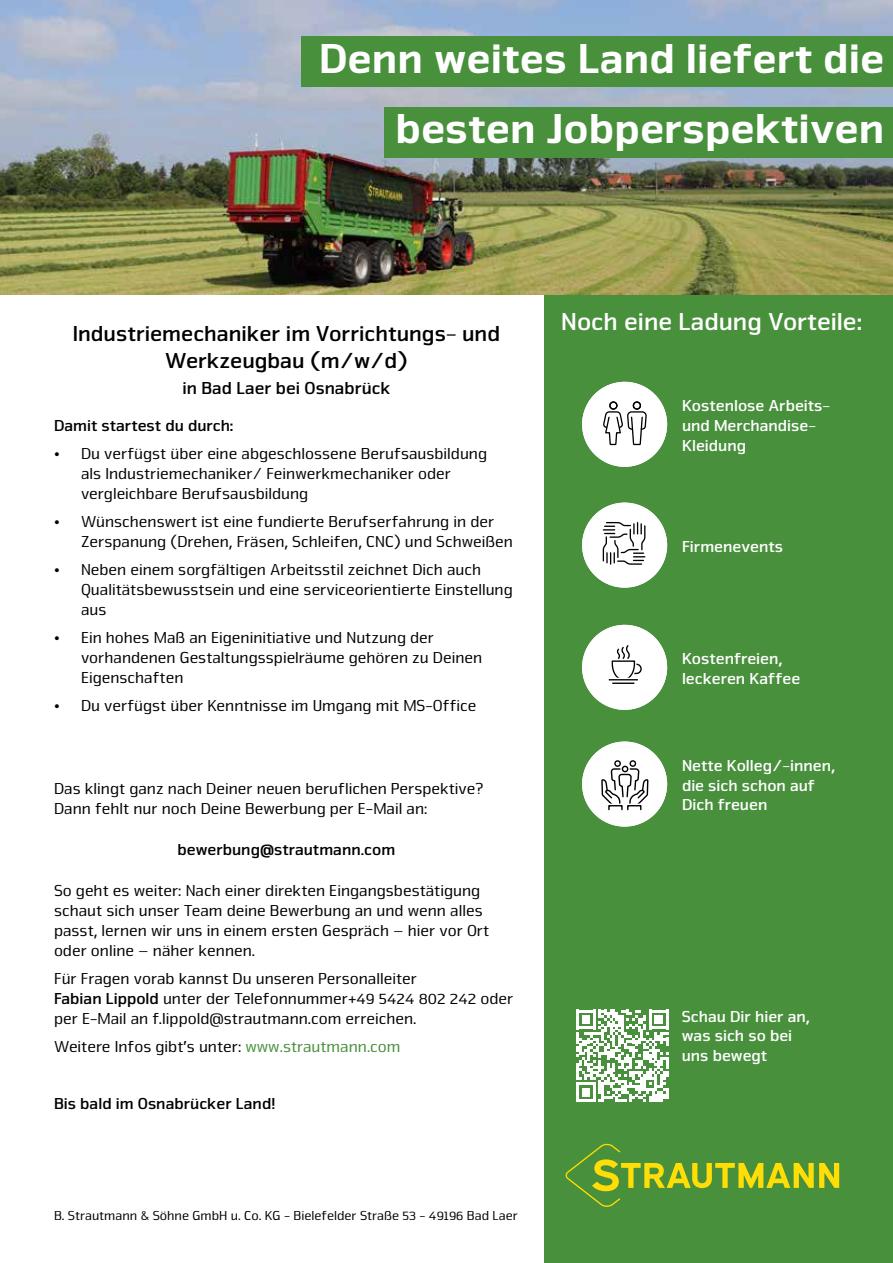
<style>
.page{position:relative;width:893px;height:1263px;background:#fff}
.page>*{position:absolute;margin:0;border:0;box-sizing:border-box;transform-origin:0 0}
.t1{font:900 43.5px/70.5px "Nuri Pro";color:#fff;text-align:right}
.t2{font:700 25.5px "Nuri Pro";color:#fff}
.t3{font:700 22.5px/27px "Nuri Pro";color:#000;text-align:center}
.t4{font:700 18px "Nuri Pro";color:#000}
.t5{font:16.5px/19.8px "Nuri Pro";color:#000}
.t6{font:700 16.5px/19.8px "Nuri Pro";color:#fff}
.t7{font:700 16.5px "Nuri Pro";color:#000}
.t8{font:13.5px "Nuri Pro";color:#000}
.s1{font-weight:700}
.s2{color:#48903c}
</style>
<div class="page">
<div style="left:544px;top:268px;width:349px;height:995px;background:#48903c"></div>
<img style="left:0;top:0;width:893px;height:294px">
<div style="left:385px;top:107px;width:508px;height:51px;background:#48903c"></div>
<div style="left:302px;top:36px;width:591px;height:51px;background:#48903c"></div>
<svg style="left:576px;top:1010px;width:92px;height:92px"></svg>
<div style="left:582px;top:382px;width:85px;height:85px;background:#fff;border-radius:43px"></div>
<svg style="left:582px;top:416px;width:4px;height:26px"></svg>
<svg style="left:603px;top:401px;width:44px;height:66px"></svg>
<div style="left:633px;top:401px;width:8px;height:9px;border:1px solid #000;border-radius:50%"></div>
<div style="left:609px;top:401px;width:8px;height:9px;border:1px solid #000;border-radius:50%"></div>
<div style="left:582px;top:503px;width:85px;height:85px;background:#fff;border-radius:43px"></div>
<svg style="left:602px;top:522px;width:44px;height:43px"></svg>
<div style="left:582px;top:625px;width:85px;height:85px;background:#fff;border-radius:43px"></div>
<svg style="left:608px;top:645px;width:34px;height:39px"></svg>
<svg style="left:664px;top:651px;width:3px;height:32px"></svg>
<div style="left:582px;top:741px;width:85px;height:85px;background:#fff;border-radius:43px"></div>
<svg style="left:601px;top:741px;width:48px;height:85px"></svg>
<svg style="left:566px;top:1143px;width:273px;height:64px"></svg>
<p class="t1" style="left:319px;top:23px;width:567px">Denn weites Land liefert die besten Jobperspektiven</p>
<p class="t3" style="left:73px;top:320px;width:429px">Industriemechaniker im Vorrichtungs- und<br>Werkzeugbau (m/w/d)</p>
<p class="t4" style="left:182px;top:377px;width:210px">in Bad Laer bei Osnabrück</p>
<p class="t7" style="left:54px;top:415px;width:181px">Damit startest du durch:</p>
<p class="t5" style="left:81px;top:444px;width:408px;text-indent:-27px">• Du verfügst über eine abgeschlossene Berufsausbildung als Industriemechaniker/ Feinwerkmechaniker oder vergleichbare Berufsausbildung</p>
<p class="t5" style="left:81px;top:512px;width:433px;text-indent:-27px">• Wünschenswert ist eine fundierte Berufserfahrung in der<br>Zerspanung (Drehen, Fräsen, Schleifen, CNC) und Schweißen</p>
<p class="t5" style="left:81px;top:560px;width:433px;text-indent:-27px">• Neben einem sorgfältigen Arbeitsstil zeichnet Dich auch<br>Qualitätsbewusstsein und eine serviceorientierte Einstellung aus</p>
<p class="t5" style="left:81px;top:628px;width:403px;text-indent:-27px">• Ein hohes Maß an Eigeninitiative und Nutzung der vorhandenen Gestaltungsspielräume gehören zu Deinen<br>Eigenschaften</p>
<p class="t5" style="left:54px;top:696px;width:424px">• Du verfügst über Kenntnisse im Umgang mit MS-Office</p>
<p class="t5" style="left:54px;top:779px;width:431px">Das klingt ganz nach Deiner neuen beruflichen Perspektive?</p>
<p class="t5" style="left:54px;top:799px;width:375px">Dann fehlt nur noch Deine Bewerbung per E-Mail an:</p>
<p class="t7" style="left:177px;top:840px;width:219px">bewerbung@strautmann.com</p>
<p class="t5" style="left:54px;top:881px;width:437px">So geht es weiter: Nach einer direkten Eingangsbestätigung schaut sich unser Team deine Bewerbung an und wenn alles passt, lernen wir uns in einem ersten Gespräch – hier vor Ort oder online – näher kennen.</p>
<p class="t5" style="left:54px;top:969px;width:364px">Für Fragen vorab kannst Du unseren Personalleiter</p>
<p class="t5" style="left:54px;top:989px;width:461px"><span class="s1">Fabian Lippold</span> unter der Telefonnummer+49 5424 802 242 oder per E-Mail an f.lippold@strautmann.com erreichen.</p>
<p class="t5" style="left:54px;top:1037px;width:348px">Weitere Infos gibt’s unter: <span class="s2">www.strautmann.com</span></p>
<p class="t7" style="left:54px;top:1093px;width:223px">Bis bald im Osnabrücker Land!</p>
<p class="t8" style="left:54px;top:1207px;width:465px">B. Strautmann &amp; Söhne GmbH u. Co. KG - Bielefelder Straße 53 - 49196 Bad Laer</p>
<p class="t2" style="left:561px;top:307px;width:302px">Noch eine Ladung Vorteile:</p>
<p class="t6" style="left:682px;top:396px;width:150px">Kostenlose Arbeits&shy;und Merchandise-<br>Kleidung</p>
<p class="t6" style="left:682px;top:536px;width:102px">Firmenevents</p>
<p class="t6" style="left:682px;top:648px;width:102px">Kostenfreien,</p>
<p class="t6" style="left:682px;top:668px;width:120px">leckeren Kaffee</p>
<p class="t6" style="left:682px;top:755px;width:155px">Nette Kolleg/-innen, die sich schon auf<br>Dich freuen</p>
<p class="t6" style="left:682px;top:1006px;width:130px">Schau Dir hier an,</p>
<p class="t6" style="left:682px;top:1026px;width:112px">was sich so bei</p>
<p class="t6" style="left:682px;top:1046px;width:87px">uns bewegt</p>
</div>
